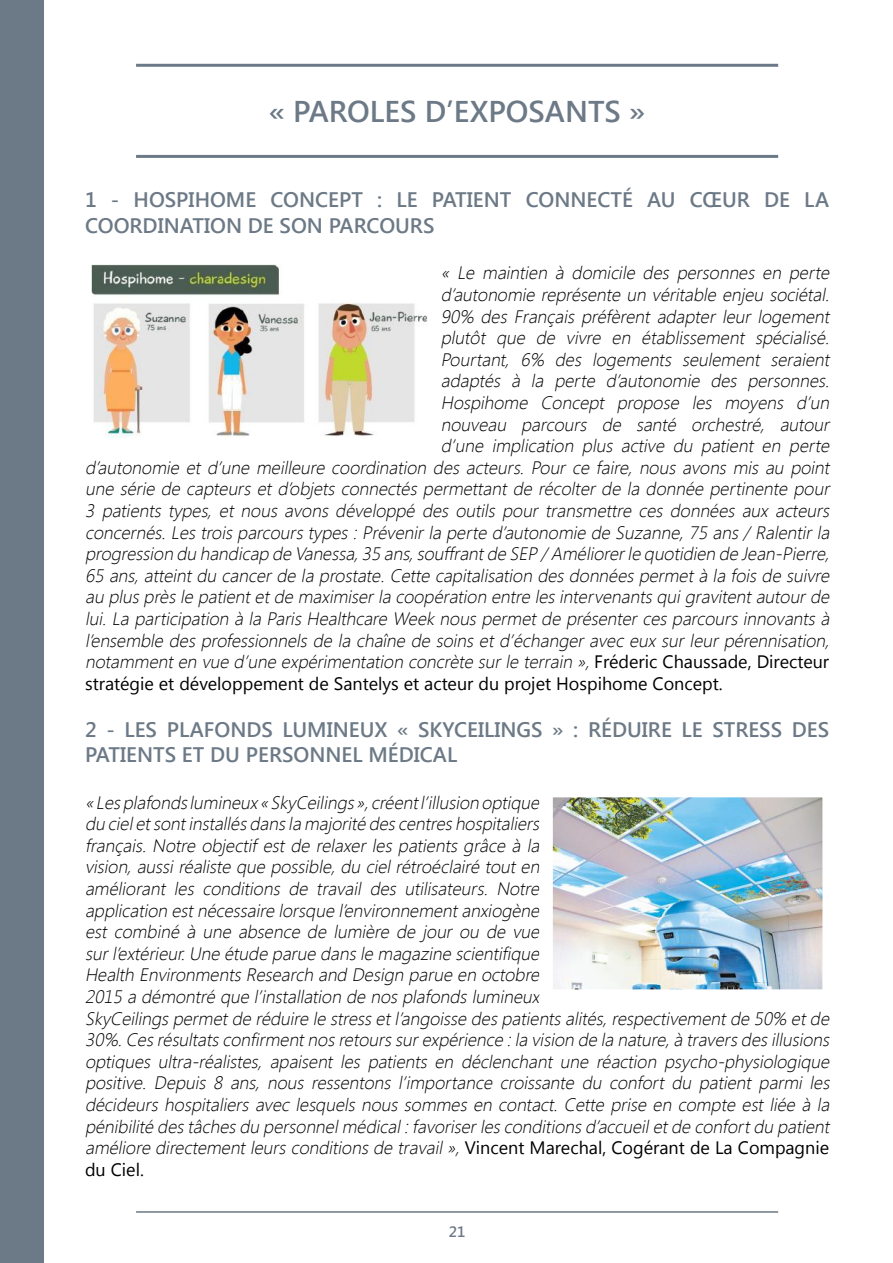
<style>
.page{position:relative;width:893px;height:1263px;background:#fff}
.page>*{position:absolute;margin:0;border:0;box-sizing:border-box;transform-origin:0 0}
.t1{font:600 30px "Segoe UI";color:#6c7986}
.t2{font:600 21px/25.2px "Segoe UI";color:#6c7986}
.t3{font:italic 300 18px/21.6px "Segoe UI";color:#000}
.t4{font:18px "Segoe UI";color:#000}
.t5{font:600 15px "Segoe UI";color:#6c7986}
.s1{font-weight:400;font-style:normal}
</style>
<div class="page">
<hr style="left:136px;top:1211px;width:642px;height:2px;background:#6c7986">
<div style="left:0;top:0;width:44px;height:1263px;background:#6c7986"></div>
<hr style="left:136px;top:64px;width:642px;height:3px;background:#6c7986">
<hr style="left:136px;top:155px;width:642px;height:3px;background:#6c7986">
<img style="left:93px;top:265px;width:333px;height:171px">
<img style="left:554px;top:799px;width:267px;height:189px">
<div style="left:539px;top:784px;width:297px;height:219px;border:14px solid #fff"></div>
<h1 class="t1" style="left:269px;top:90px;width:378px">« PAROLES D’EXPOSANTS »</h1>
<p class="t2" style="left:85px;top:186px;width:746px">1 - HOSPIHOME CONCEPT : LE PATIENT CONNECTÉ AU CŒUR DE LA<br>COORDINATION DE SON PARCOURS</p>
<p class="t3" style="left:441px;top:262px;width:394px">« Le maintien à domicile des personnes en perte</p>
<p class="t3" style="left:441px;top:283px;width:394px">d’autonomie représente un véritable enjeu sociétal.</p>
<p class="t3" style="left:441px;top:305px;width:394px">90% des Français préfèrent adapter leur logement</p>
<p class="t3" style="left:441px;top:326px;width:394px">plutôt que de vivre en établissement spécialisé.</p>
<p class="t3" style="left:441px;top:348px;width:394px">Pourtant, 6% des logements seulement seraient</p>
<p class="t3" style="left:441px;top:370px;width:394px">adaptés à la perte d’autonomie des personnes.</p>
<p class="t3" style="left:441px;top:391px;width:394px">Hospihome Concept propose les moyens d’un</p>
<p class="t3" style="left:441px;top:413px;width:394px">nouveau parcours de santé orchestré, autour</p>
<p class="t3" style="left:441px;top:434px;width:394px">d’une implication plus active du patient en perte</p>
<p class="t3" style="left:85px;top:456px;width:750px">d’autonomie et d’une meilleure coordination des acteurs. Pour ce faire, nous avons mis au point</p>
<p class="t3" style="left:85px;top:478px;width:750px">une série de capteurs et d’objets connectés permettant de récolter de la donnée pertinente pour</p>
<p class="t3" style="left:85px;top:499px;width:750px">3 patients types, et nous avons développé des outils pour transmettre ces données aux acteurs</p>
<p class="t3" style="left:85px;top:521px;width:750px">concernés. Les trois parcours types : Prévenir la perte d’autonomie de Suzanne, 75 ans / Ralentir la</p>
<p class="t3" style="left:85px;top:542px;width:750px">progression du handicap de Vanessa,35 ans,souffrantde SEP /Améliorerle quotidien de Jean-Pierre,</p>
<p class="t3" style="left:85px;top:564px;width:750px">65 ans, atteint du cancer de la prostate. Cette capitalisation des données permet à la fois de suivre</p>
<p class="t3" style="left:85px;top:586px;width:750px">au plusprèsle patientetde maximiserla coopération entre lesintervenantsquigravitentautourde</p>
<p class="t3" style="left:85px;top:607px;width:750px">lui. La participation à la Paris Healthcare Week nous permet de présenter ces parcours innovants à</p>
<p class="t3" style="left:85px;top:629px;width:750px">l’ensemble des professionnels de la chaîne de soins et d’échanger avec eux sur leur pérennisation,</p>
<p class="t3" style="left:85px;top:650px;width:745px">notammenten vue d’une expérimentation concrète surle terrain », <span class="s1">F ré d e r i c C h a u s s a d e, D i re ct e u r</span></p>
<p class="t4" style="left:85px;top:671px;width:639px">stratégie et développement de Santelys et acteur du projet Hospihome Concept.</p>
<p class="t2" style="left:85px;top:716px;width:746px">2 - LES PLAFONDS LUMINEUX « SKYCEILINGS » : RÉDUIRE LE STRESS DES<br>PATIENTS ET DU PERSONNEL MÉDICAL</p>
<p class="t3" style="left:85px;top:791px;width:750px">« Lesplafondslumineux« SkyCeilings»,créentl’illusion optique<br>du cieletsontinstallésdansla majorité descentreshospitaliers<br>français. Notre objectif est de relaxer les patients grâce à la<br>vision, aussi réaliste que possible, du ciel rétroéclairé tout en<br>améliorant les conditions de travail des utilisateurs. Notre<br>application estnécessaire lorsque l’environnementanxiogène<br>est combiné à une absence de lumière de jour ou de vue<br>surl’extérieur.Une étude parue dansle magazine scientifique<br>Health EnvironmentsResearch and Design parue en octobre<br>2015 a démontré que l’installation de nosplafondslumineux<br>SkyCeilingspermetde réduire le stressetl’angoisse despatientsalités,respectivementde 50% etde 30%.Cesrésultatsconfirmentnosretourssurexpérience :la vision de la nature,à traversdesillusions optiques ultra-réalistes, apaisent les patients en déclenchant une réaction psycho‑ physiologique positive. Depuis 8 ans, nous ressentons l’importance croissante du confort du patient parmi les décideurs hospitaliers avec lesquels nous sommes en contact. Cette prise en compte est liée à la pénibilité destâchesdu personnelmédical:favoriserlesconditionsd’accueiletde confortdu patient améliore directementleursconditionsde travail»,<span class="s1">V i n c e n t M a re c h a l , C o g é ra n t d e La C o m p a g n i e du Ciel.</span></p>
<p class="t5" style="left:449px;top:1221px;width:18px">21</p>
</div>
